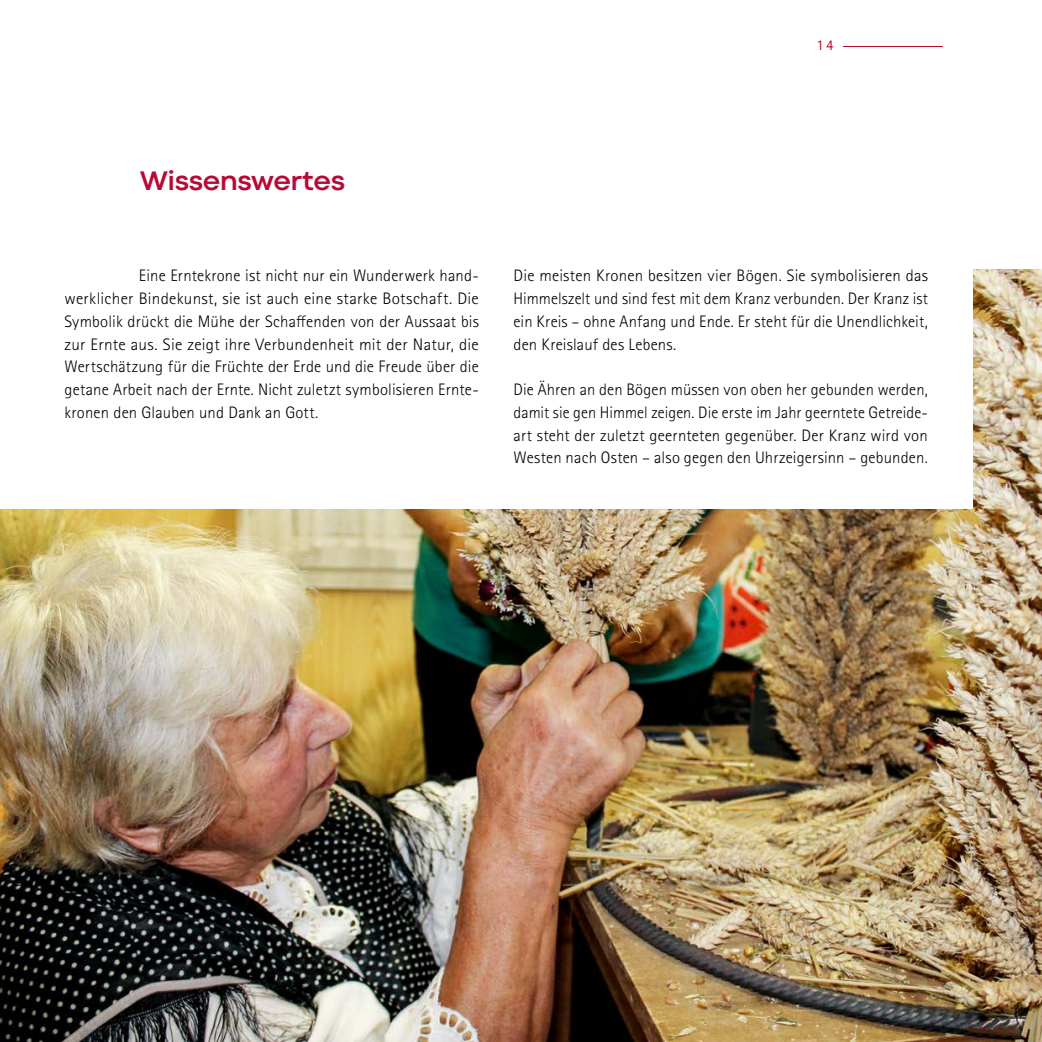
<style>
.page{position:relative;width:1042px;height:1042px;background:#fff}
.page>*{position:absolute;margin:0;border:0;box-sizing:border-box;transform-origin:0 0}
.t1{font:700 28px "Codec Cold";letter-spacing:-.025em;color:#b90833}
.Texte_p_flie_text{font:300 16.62px/22.8px "Rotis Sans Serif Pro";letter-spacing:.01em;color:#000;text-align:justify}
.t2{font:14.88px "Rotis Sans Serif Pro";color:#b90833}
</style>
<div class="page">
<img style="left:0;top:270px;width:1042px;height:772px">
<div style="left:0;top:224px;width:972px;height:285px;background:#fff"></div>
<hr style="left:843px;top:46px;width:100px;height:1px;background:#b90833">
<p class="t2" style="left:816px;top:36px;width:19px">14</p>
<h1 class="t1" style="left:140px;top:164px;width:207px">Wissenswertes</h1>
<p class="Texte_p_flie_text" style="left:64px;top:265px;width:416px;text-indent:74px">Eine Erntekrone ist nicht nur ein Wunderwerk hand&shy;werklicher Bindekunst, sie ist auch eine starke Botschaft. Die Symbolik drückt die Mühe der Schaffenden von der Aussaat bis zur Ernte aus. Sie zeigt ihre Verbundenheit mit der Natur, die Wertschätzung für die Früchte der Erde und die Freude über die getane Arbeit nach der Ernte. Nicht zuletzt symbolisieren Ernte&shy;kronen den Glauben und Dank an Gott.</p>
<p class="Texte_p_flie_text" style="left:513px;top:265px;width:416px">Die meisten Kronen besitzen vier Bögen. Sie symbolisieren das Himmelszelt und sind fest mit dem Kranz verbunden. Der Kranz ist ein Kreis – ohne Anfang und Ende. Er steht für die Unendlichkeit, den Kreislauf des Lebens.</p>
<p class="Texte_p_flie_text" style="left:513px;top:378px;width:416px">Die Ähren an den Bögen müssen von oben her gebunden werden, damit sie gen Himmel zeigen. Die erste im Jahr geerntete Getreide&shy;art steht der zuletzt geernteten gegenüber. Der Kranz wird von Westen nach Osten – also gegen den Uhrzeigersinn – gebunden.</p>
</div>
